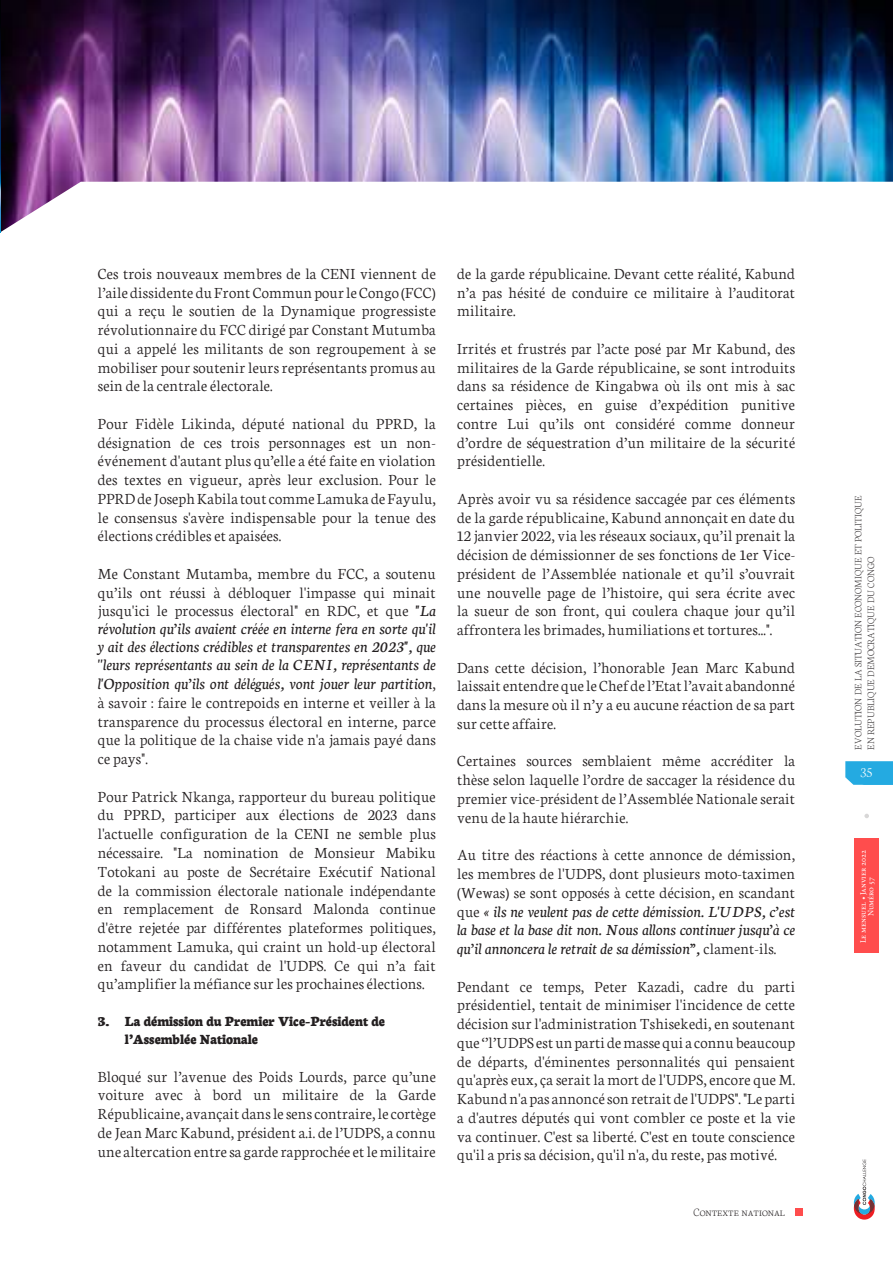
<style>
.page{position:relative;width:893px;height:1263px;background:#fff}
.page>*{position:absolute;margin:0;border:0;box-sizing:border-box;transform-origin:0 0}
.t1{font:300 16.5px/18.8px "Neuton";letter-spacing:.01em;color:#231f20;text-align:justify}
.t2{font:800 15px/18px "Neuton";color:#231f20}
.t3{font:200 15px "Neuton";color:#fff}
.t4{font:200 12px "Neuton";color:#231f20}
.t5{font:200 10.5px/12.6px "Neuton";color:#231f20}
.t6{font:8.25px/7.5px "Minion Pro";color:#fff;text-align:center}
.s1{font-weight:400;font-style:italic}
.s2{font-family:"Neuton"}
</style>
<div class="page">
<div style="left:854px;top:838px;width:25px;height:115px;background:#ff4d4d"></div>
<svg style="left:845px;top:761px;width:48px;height:24px"></svg>
<svg style="left:854px;top:1159px;width:21px;height:60px"></svg>
<svg style="left:864px;top:814px;width:5px;height:4px"></svg>
<svg style="left:795px;top:1208px;width:7px;height:8px"></svg>
<img style="left:0;top:0;width:893px;height:232px">
<p class="t1" style="left:98px;top:264px;width:340px">Ces trois nouveaux membres de la CENI viennent de l’aile dissidente du Front Commun pour le Congo (FCC) qui a reçu le soutien de la Dynamique progressiste révolutionnaire du FCC dirigé par Constant Mutumba qui a appelé les militants de son regroupement à se mobiliser pour soutenir leurs représentants promus au sein de la centrale électorale.</p>
<p class="t1" style="left:98px;top:414px;width:340px">Pour Fidèle Likinda, député national du PPRD, la désignation de ces trois personnages est un non&shy;événement d'autant plus qu’elle a été faite en violation des textes en vigueur, après leur exclusion. Pour le PPRD de Joseph Kabila tout comme Lamuka de Fayulu, le consensus s'avère indispensable pour la tenue des élections crédibles et apaisées.</p>
<p class="t1" style="left:98px;top:564px;width:340px">Me Constant Mutamba, membre du FCC, a soutenu qu’ils ont réussi à débloquer l'impasse qui minait jusqu'ici le processus électoral" en RDC, et que <span class="s1">"La révolution qu’ils avaient créée en interne fera en sorte qu'il y ait des élections crédibles et transparentes en 2023", que ''leurs représentants au sein de la CENI, représentants de l'Opposition qu’ils ont délégués, vont jouer leur partition</span>, à savoir : faire le contrepoids en interne et veiller à la transparence du processus électoral en interne, parce que la politique de la chaise vide n'a jamais payé dans ce pays".</p>
<p class="t1" style="left:98px;top:787px;width:340px">Pour Patrick Nkanga, rapporteur du bureau politique du PPRD, participer aux élections de 2023 dans l'actuelle configuration de la CENI ne semble plus nécessaire. "La nomination de Monsieur Mabiku Totokani au poste de Secrétaire Exécutif National de la commission électorale nationale indépendante en remplacement de Ronsard Malonda continue d'être rejetée par différentes plateformes politiques, notamment Lamuka, qui craint un hold-up électoral en faveur du candidat de l'UDPS. Ce qui n’a fait qu’amplifier la méfiance sur les prochaines élections.</p>
<p class="t2" style="left:125px;top:1012px;width:262px;text-indent:-27px">3. La démission du Premier Vice-Président de l’Assemblée Nationale</p>
<p class="t1" style="left:98px;top:1066px;width:340px">Bloqué sur l’avenue des Poids Lourds, parce qu’une voiture avec à bord un militaire de la Garde Républicaine, avançait dans le sens contraire, le cortège de Jean Marc Kabund, président a.i. de l’UDPS, a connu une altercation entre sa garde rapprochée et le militaire</p>
<p class="t1" style="left:457px;top:264px;width:340px">de la garde républicaine. Devant cette réalité, Kabund n’a pas hésité de conduire ce militaire à l’auditorat militaire.</p>
<p class="t1" style="left:457px;top:339px;width:340px">Irrités et frustrés par l’acte posé par Mr Kabund, des militaires de la Garde républicaine, se sont introduits dans sa résidence de Kingabwa où ils ont mis à sac certaines pièces, en guise d’expédition punitive contre Lui qu’ils ont considéré comme donneur d’ordre de séquestration d’un militaire de la sécurité présidentielle.</p>
<p class="t1" style="left:457px;top:489px;width:340px">Après avoir vu sa résidence saccagée par ces éléments de la garde républicaine, Kabund annonçait en date du 12 janvier 2022, via les réseaux sociaux, qu’il prenait la décision de démissionner de ses fonctions de 1er Vice&shy;président de l’Assemblée nationale et qu’il s’ouvrait une nouvelle page de l’histoire, qui sera écrite avec la sueur de son front, qui coulera chaque jour qu’il affrontera les brimades, humiliations et tortures...".</p>
<p class="t1" style="left:457px;top:658px;width:340px">Dans cette décision, l’honorable Jean Marc Kabund laissait entendre que le Chef de l’Etat l’avait abandonné dans la mesure où il n’y a eu aucune réaction de sa part sur cette affaire.</p>
<p class="t1" style="left:457px;top:751px;width:340px">Certaines sources semblaient même accréditer la thèse selon laquelle l’ordre de saccager la résidence du premier vice-président de l’Assemblée Nationale serait venu de la haute hiérarchie.</p>
<p class="t1" style="left:457px;top:845px;width:340px">Au titre des réactions à cette annonce de démission, les membres de l'UDPS, dont plusieurs moto-taximen (Wewas) se sont opposés à cette décision, en scandant que <span class="s1">« ils ne veulent pas de cette démission. L'UDPS, c’est la base et la base dit non. Nous allons continuer jusqu’à ce qu’il annoncera le retrait de sa démission”,</span> clament-ils.</p>
<p class="t1" style="left:457px;top:976px;width:340px">Pendant ce temps, Peter Kazadi, cadre du parti présidentiel, tentait de minimiser l'incidence de cette décision sur l'administration Tshisekedi, en soutenant que ‘’l’UDPS est un parti de masse qui a connu beaucoup de départs, d'éminentes personnalités qui pensaient qu'après eux, ça serait la mort de l'UDPS, encore que M.<br>Kabund n'a pas annoncé son retrait de l'UDPS". "Le parti a d'autres députés qui vont combler ce poste et la vie va continuer. C'est sa liberté. C'est en toute conscience qu'il a pris sa décision, qu'il n'a, du reste, pas motivé.</p>
<p class="t4" style="left:693px;top:1206px;width:93px">Contexte national</p>
<p class="t5" style="left:852px;top:749px;width:255px;rotate:-90deg">EVOLUTION DE LA SITUATION ECONOMIQUE ET POLITIQUE<br>EN REPUBLIQUE DEMOCRATIQUE DU CONGO</p>
<p class="t3" style="left:861px;top:764px;width:13px">35</p>
<p class="t6" style="left:859px;top:943px;width:95px;rotate:-90deg">Le mensuel <span class="s2">◊</span> Janvier 2022<br>Numéro 57</p>
</div>
